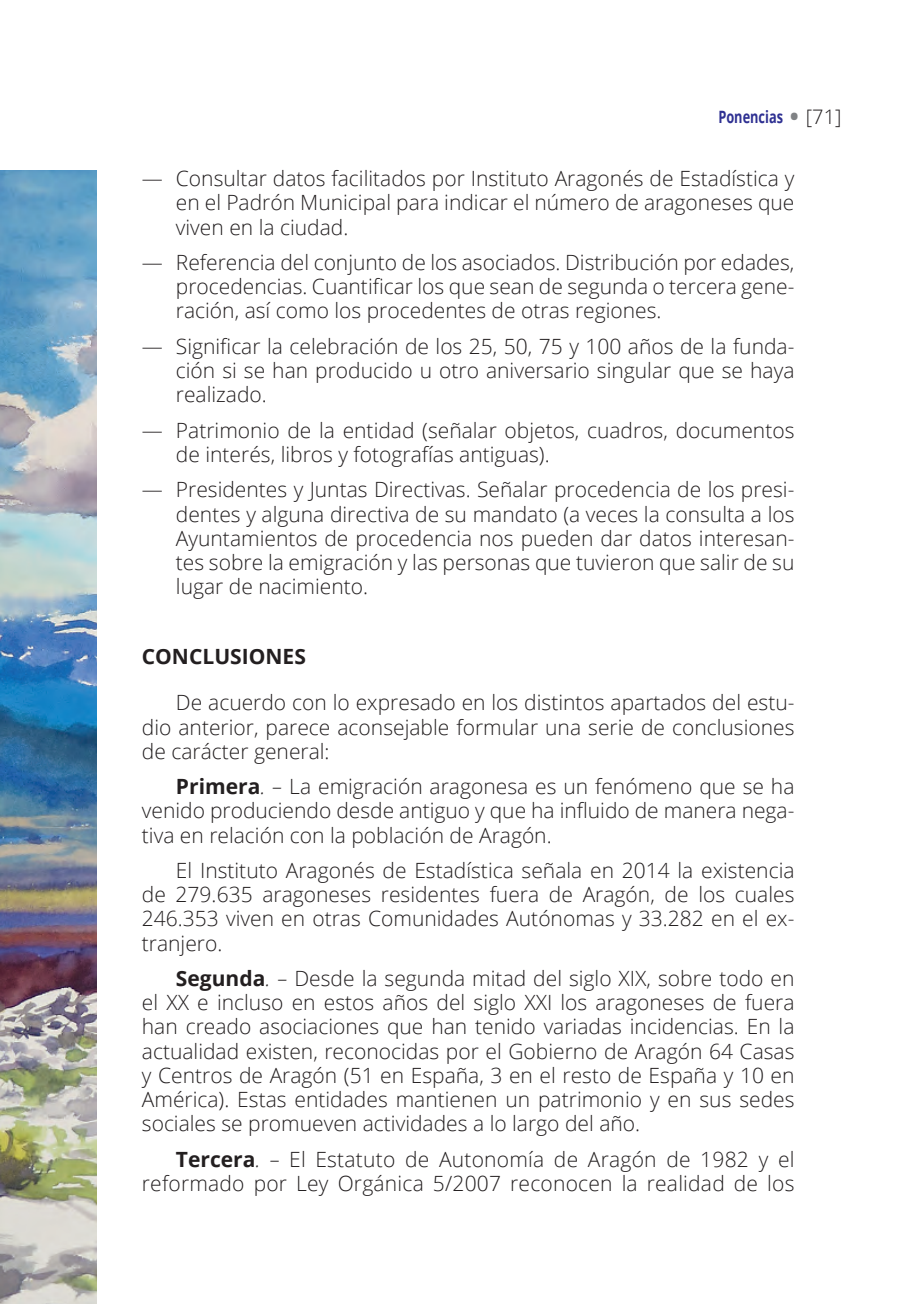
<style>
.page{position:relative;width:908px;height:1304px;background:#fff}
.page>*{position:absolute;margin:0;border:0;box-sizing:border-box;transform-origin:0 0}
.t1{font:300 21px/24.2px "Open Sans";color:#231f20;text-align:justify}
.t2{font:700 21px "Open Sans";color:#231f20}
.t3{font:700 17px "Open Sans";color:#2e3092;scale:.75 1}
.s1{font-size:24px;color:#808285}
.s2{font-weight:300;font-size:20px;color:#231f20}
.s3{font-weight:700}
.s4{font-style:italic}
</style>
<div class="page">
<img style="left:0;top:170px;width:96px;height:1134px">
<p class="t3" style="left:718px;top:105px;width:165px">Ponencias <span class="s1">•</span> <span class="s2">[71]</span></p>
<p class="t1" style="left:176px;top:166px;width:619px;text-indent:-34px">— Consultar datos facilitados por Instituto Aragonés de Estadística y en el Padrón Municipal para indicar el número de aragoneses que viven en la ciudad.</p>
<p class="t1" style="left:176px;top:250px;width:619px;text-indent:-34px">— Referencia del conjunto de los asociados. Distribución por edades, procedencias. Cuantificar los que sean de segunda o tercera gene&shy;ración, así como los procedentes de otras regiones.</p>
<p class="t1" style="left:176px;top:334px;width:620px;text-indent:-34px">— Significar la celebración de los 25, 50, 75 y 100 años de la funda&shy;ción si se han producido u otro aniversario singular que se haya realizado.</p>
<p class="t1" style="left:176px;top:417px;width:619px;text-indent:-34px">— Patrimonio de la entidad (señalar objetos, cuadros, documentos de interés, libros y fotografías antiguas).</p>
<p class="t1" style="left:176px;top:477px;width:619px;text-indent:-34px">— Presidentes y Juntas Directivas. Señalar procedencia de los presi&shy;dentes y alguna directiva de su mandato (a veces la consulta a los Ayuntamientos de procedencia nos pueden dar datos interesan&shy;tes sobre la emigración y las personas que tuvieron que salir de su lugar de nacimiento.</p>
<p class="t2" style="left:142px;top:641px;width:164px">CONCLUSION ES</p>
<p class="t1" style="left:142px;top:690px;width:653px;text-indent:34px">De acuerdo con lo expresado en los distintos apartados del estu&shy;dio anterior, parece aconsejable formular una serie de conclusiones de carácter general:</p>
<p class="t1" style="left:142px;top:774px;width:653px;text-indent:34px"><span class="s3">Primera</span><span class="s4">. –</span> La emigración aragonesa es un fenómeno que se ha venido produciendo desde antiguo y que ha influido de manera nega&shy;tiva en relación con la población de Aragón.</p>
<p class="t1" style="left:142px;top:858px;width:654px;text-indent:34px">El Instituto Aragonés de Estadística señala en 2014 la existencia de 279.635 aragoneses residentes fuera de Aragón, de los cuales 246.353 viven en otras Comunidades Autónomas y 33.282 en el ex&shy;tranjero.</p>
<p class="t1" style="left:142px;top:966px;width:654px;text-indent:34px"><span class="s3">Segunda</span><span class="s4">. –</span> Desde la segunda mitad del siglo XIX, sobre todo en el XX e incluso en estos años del siglo XXI los aragoneses de fuera han creado asociaciones que han tenido variadas incidencias. En la actualidad existen, reconocidas por el Gobierno de Aragón 64 Casas y Centros de Aragón (51 en España, 3 en el resto de España y 10 en América). Estas entidades mantienen un patrimonio y en sus sedes sociales se promueven actividades a lo largo del año.</p>
<p class="t1" style="left:142px;top:1146px;width:654px;text-align:right"><span class="s3">Tercera</span><span class="s4">. –</span> El Estatuto de Autonomía de Aragón de 1982 y el reformado por Ley Orgánica 5/2007 reconocen la realidad de los</p>
</div>
